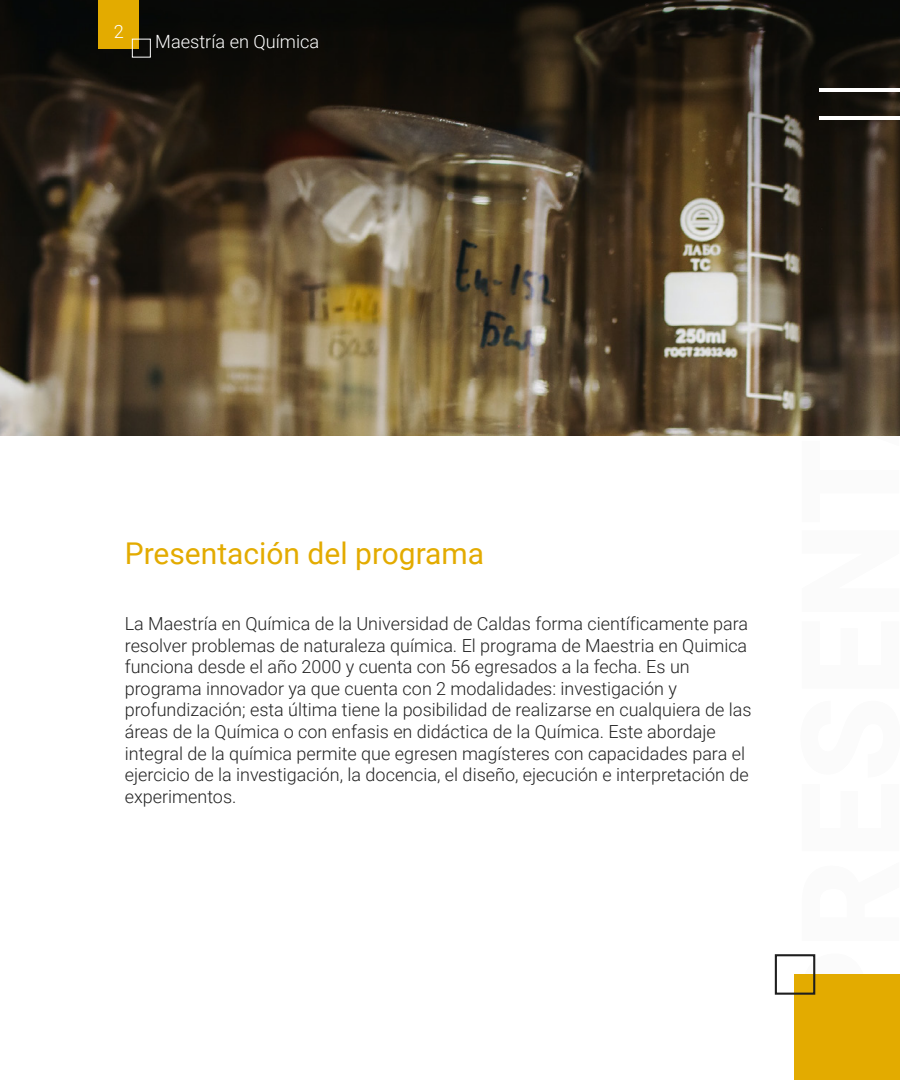
<style>
.page{position:relative;width:900px;height:1080px;background:#fff}
.page>*{position:absolute;margin:0;border:0;box-sizing:border-box;transform-origin:0 0}
.t1{font:30px "Roboto";color:#e3ab00}
.t2{font:300 18.2px "Roboto";color:#fff}
.t3{font:300 18px/21.6px "Roboto";color:#232323}
</style>
<div class="page">
<img style="left:0;top:243px;width:900px;height:193px">
<svg style="left:0;top:0;width:900px;height:243px"></svg>
<svg style="left:800px;top:268px;width:100px;height:168px"></svg>
<svg style="left:802px;top:232px;width:97px;height:23px"></svg>
<svg style="left:776px;top:133px;width:124px;height:85px"></svg>
<svg style="left:802px;top:39px;width:97px;height:82px"></svg>
<hr style="left:819px;top:88px;width:81px;height:4px;background:#fff">
<hr style="left:819px;top:116px;width:81px;height:4px;background:#fff">
<div style="left:98px;top:0;width:41px;height:48px;background:#e3ab00"></div>
<div style="left:132px;top:39px;width:19px;height:18px;border:1px solid #fff"></div>
<div style="left:794px;top:974px;width:106px;height:106px;background:#e3ab00"></div>
<div style="left:775px;top:954px;width:40px;height:41px;border:2px solid #1e1e1e"></div>
<p class="t2" style="left:114px;top:19px;width:12px">2</p>
<p class="t2" style="left:155px;top:29px;width:166px">Maestría en Química</p>
<h1 class="t1" style="left:125px;top:532px;width:361px">Presentación del programa</h1>
<p class="t3" style="left:125px;top:612px;width:628px">La Maestría en Química de la Universidad de Caldas forma científicamente para resolver problemas de naturaleza química. El programa de Maestria en Quimica funciona desde el año 2000 y cuenta con 56 egresados a la fecha. Es un programa innovador ya que cuenta con 2 modalidades: investigación y profundización; esta última tiene la posibilidad de realizarse en cualquiera de las áreas de la Química o con enfasis en didáctica de la Química. Este abordaje integral de la química permite que egresen magísteres con capacidades para el ejercicio de la investigación, la docencia, el diseño, ejecución e interpretación de experimentos.</p>
</div>
